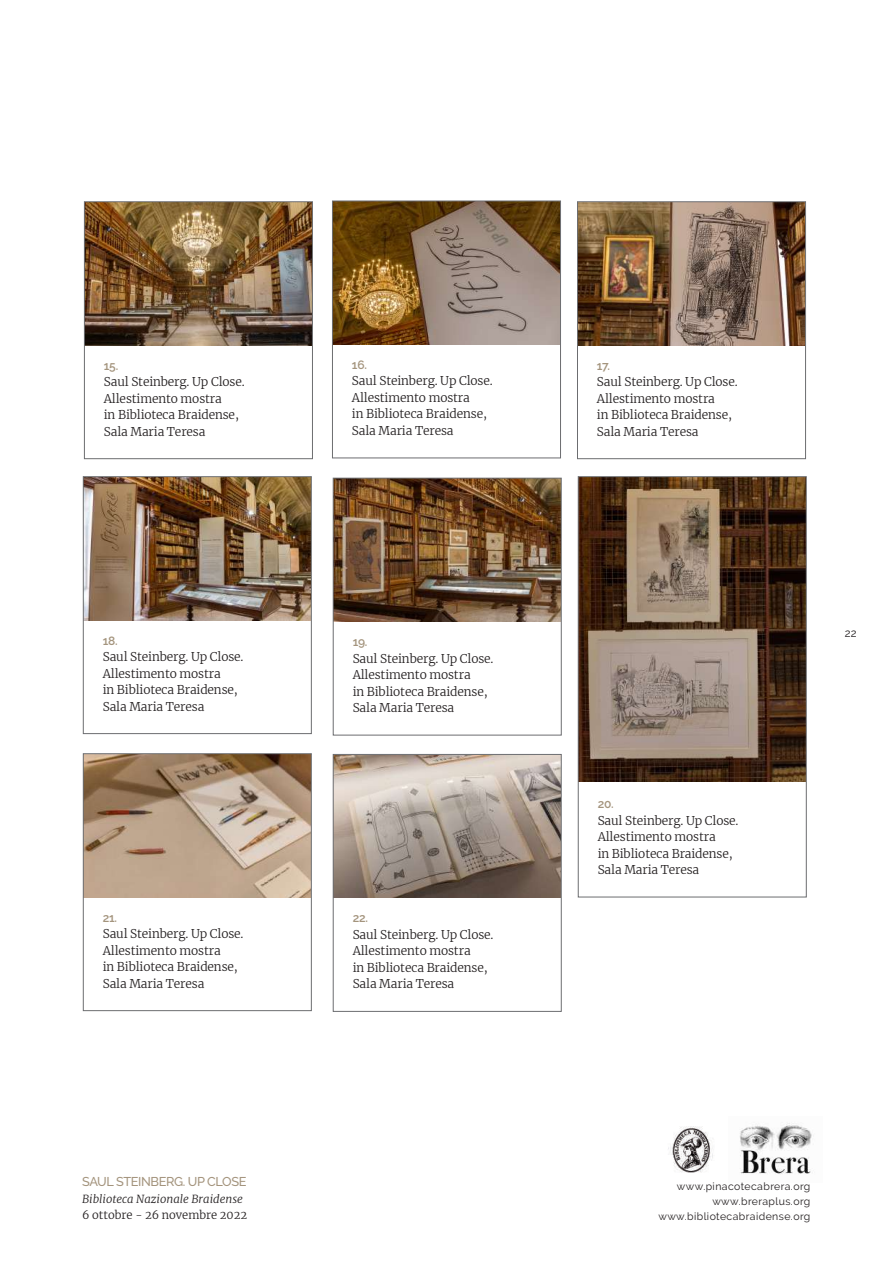
<style>
.page{position:relative;width:893px;height:1263px;background:#fff}
.page>*{position:absolute;margin:0;border:0;box-sizing:border-box;transform-origin:0 0}
.t1{font:500 12.75px "Raleway";letter-spacing:-.03em;color:#a4947d}
.t2{font:300 12px/16.5px "Merriweather";letter-spacing:-.01em;color:#231f20}
.t3{font:600 12px "Raleway";letter-spacing:-.02em;color:#a4947d}
.t4{font:italic 300 11.25px "Merriweather";color:#231f20}
.t5{font:300 11.25px "Merriweather";color:#231f20}
.t6{font:11.25px "Raleway";color:#231f20}
.t7{font:10.5px/15px "Raleway";letter-spacing:.04em;color:#231f20;text-align:right}
</style>
<div class="page">
<img style="left:739px;top:1123px;width:73px;height:51px">
<img style="left:668px;top:1126px;width:45px;height:47px">
<img style="left:334px;top:203px;width:225px;height:141px">
<div style="left:332px;top:201px;width:229px;height:257px;border:1px solid #6c6d70"></div>
<img style="left:579px;top:203px;width:225px;height:142px">
<div style="left:577px;top:201px;width:229px;height:258px;border:1px solid #6c6d70"></div>
<img style="left:85px;top:478px;width:225px;height:142px">
<div style="left:83px;top:476px;width:229px;height:258px;border:1px solid #6c6d70"></div>
<img style="left:86px;top:203px;width:225px;height:142px">
<div style="left:84px;top:201px;width:229px;height:258px;border:1px solid #6c6d70"></div>
<img style="left:335px;top:480px;width:225px;height:141px">
<div style="left:333px;top:478px;width:229px;height:257px;border:1px solid #6c6d70"></div>
<img style="left:580px;top:478px;width:225px;height:304px">
<div style="left:578px;top:476px;width:229px;height:421px;border:1px solid #6c6d70"></div>
<img style="left:85px;top:755px;width:225px;height:142px">
<div style="left:83px;top:753px;width:229px;height:258px;border:1px solid #6c6d70"></div>
<img style="left:335px;top:756px;width:225px;height:142px">
<div style="left:333px;top:754px;width:229px;height:258px;border:1px solid #6c6d70"></div>
<p class="t3" style="left:104px;top:359px;width:16px">15.</p>
<p class="t2" style="left:104px;top:373px;width:142px">Saul Steinberg. Up Close.<br>Allestimento mostra<br>in Biblioteca Braidense,<br>Sala Maria Teresa</p>
<p class="t3" style="left:103px;top:633px;width:16px">18.</p>
<p class="t2" style="left:103px;top:648px;width:142px">Saul Steinberg. Up Close.<br>Allestimento mostra<br>in Biblioteca Braidense,<br>Sala Maria Teresa</p>
<p class="t3" style="left:103px;top:910px;width:16px">21.</p>
<p class="t2" style="left:103px;top:925px;width:142px">Saul Steinberg. Up Close.<br>Allestimento mostra<br>in Biblioteca Braidense,<br>Sala Maria Teresa</p>
<p class="t1" style="left:82px;top:1174px;width:166px">SAUL STEINBERG. UP CLOSE</p>
<p class="t4" style="left:82px;top:1191px;width:162px">Biblioteca Nazionale Braidense</p>
<p class="t5" style="left:82px;top:1207px;width:166px">6 ottobre - 26 novembre 2022</p>
<p class="t3" style="left:352px;top:358px;width:17px">16.</p>
<p class="t2" style="left:352px;top:372px;width:142px">Saul Steinberg. Up Close.<br>Allestimento mostra<br>in Biblioteca Braidense,<br>Sala Maria Teresa</p>
<p class="t3" style="left:353px;top:635px;width:16px">19.</p>
<p class="t2" style="left:353px;top:650px;width:142px">Saul Steinberg. Up Close.<br>Allestimento mostra<br>in Biblioteca Braidense,<br>Sala Maria Teresa</p>
<p class="t3" style="left:353px;top:911px;width:17px">22.</p>
<p class="t2" style="left:353px;top:926px;width:142px">Saul Steinberg. Up Close.<br>Allestimento mostra<br>in Biblioteca Braidense,<br>Sala Maria Teresa</p>
<p class="t3" style="left:597px;top:359px;width:15px">17.</p>
<p class="t2" style="left:597px;top:373px;width:142px">Saul Steinberg. Up Close.<br>Allestimento mostra<br>in Biblioteca Braidense,<br>Sala Maria Teresa</p>
<p class="t3" style="left:598px;top:797px;width:18px">20.</p>
<p class="t2" style="left:598px;top:811px;width:142px">Saul Steinberg. Up Close.<br>Allestimento mostra<br>in Biblioteca Braidense,<br>Sala Maria Teresa</p>
<p class="t6" style="left:845px;top:626px;width:13px">22</p>
<p class="t7" style="left:658px;top:1178px;width:153px">www.pinacotecabrera.org www.breraplus.org www.bibliotecabraidense.org</p>
</div>
